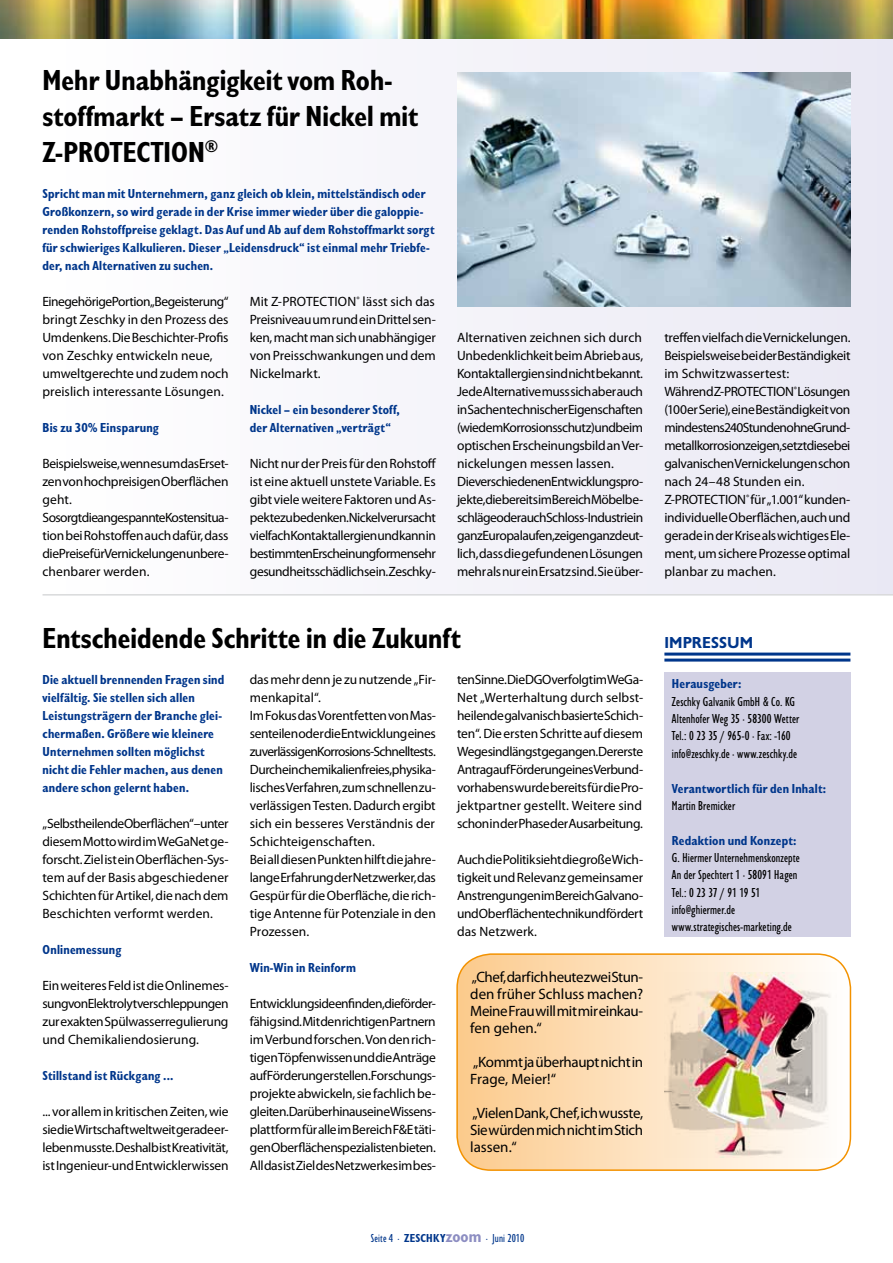
<style>
.page{position:relative;width:893px;height:1263px;background:#fff}
.page>*{position:absolute;margin:0;border:0;box-sizing:border-box;transform-origin:0 0}
.t1{font:700 condensed 30px/36px "Chantilly";letter-spacing:.005em;color:#000}
.t2{font:700 16.5px "Chantilly";color:#00368b}
.t3{font:15px/17px "Myriad Pro";letter-spacing:-.025em;color:#000;text-align:justify}
.t4{font:13.5px/18px "Myriad Pro";letter-spacing:-.02em;color:#000;text-align:justify}
.t5{font:700 condensed 13.5px/18px "Chantilly";letter-spacing:.015em;color:#00368b}
.t6{font:condensed 13.5px/17.4px "Chantilly";letter-spacing:.01em;color:#000}
.t7{font:condensed 12px "Chantilly";letter-spacing:.015em;color:#00368b}
.s1{font-weight:700}
.s2{font-weight:700;font-size:17.25px;color:#8d8ec2}
</style>
<div class="page">
<div style="left:43px;top:39px;width:850px;height:555px;background:linear-gradient(to right,#fff,#e9e8f4)"></div>
<img style="left:0;top:0;width:893px;height:39px">
<div style="left:664px;top:672px;width:186px;height:264px;background:#d2d1e4"></div>
<hr style="left:664px;top:653px;width:186px;height:2px;background:#00368b">
<hr style="left:664px;top:659px;width:186px;height:3px;background:#00368b">
<img style="left:457px;top:72px;width:393px;height:234px">
<svg style="left:458px;top:954px;width:392px;height:216px"></svg>
<div style="left:456px;top:953px;width:395px;height:218px;border:2px solid #f39200;border-radius:34px"></div>
<hr style="left:43px;top:594px;width:850px;height:2px;background:#d9dadb">
<img style="left:664px;top:972px;width:172px;height:185px">
<h1 class="t1" style="left:43px;top:62px;width:377px">Mehr Unabhängigkeit vom Roh&shy;stoffmarkt – Ersatz für Nickel mit<br>Z-PROTECTION<sup>®</sup></h1>
<p class="t5" style="left:43px;top:185px;width:394px">Spricht man mit Unternehmern, ganz gleich ob klein, mittelständisch oder Großkonzern, so wird gerade in der Krise immer wieder über die galoppie&shy;renden Rohstoffpreise geklagt. Das Auf und Ab auf dem Rohstoffmarkt sorgt für schwieriges Kalkulieren. Dieser „Leidensdruck“ ist einmal mehr Triebfe&shy;der, nach Alternativen zu suchen.</p>
<p class="t4" style="left:43px;top:292px;width:188px;text-align:left">Eine gehörige Portion „Begeisterung“ bringt Zeschky in den Prozess des Umdenkens. Die Beschichter-Profis von Zeschky entwickeln neue, umweltgerechte und zudem noch preislich interessante Lösungen.</p>
<p class="t5" style="left:43px;top:419px;width:118px">Bis zu 30% Einsparung</p>
<p class="t4" style="left:43px;top:454px;width:188px;text-align:left">Beispielsweise, wenn es um das Erset&shy;zen von hochpreisigen Oberflächen geht.<br>So sorgt die angespannte Kostensitua&shy;tion bei Rohstoffen auch dafür, dass die Preise für Vernickelungen unbere&shy;chenbarer werden.</p>
<p class="t4" style="left:250px;top:292px;width:188px">Mit Z-PROTECTION<sup>®</sup> lässt sich das Preisniveau um rund ein Drittel sen&shy;ken, macht man sich unabhängiger von Preisschwankungen und dem Nickelmarkt.</p>
<p class="t5" style="left:250px;top:401px;width:152px">Nickel – ein besonderer Stoff, der Alternativen „verträgt“</p>
<p class="t4" style="left:250px;top:454px;width:188px">Nicht nur der Preis für den Rohstoff ist eine aktuell unstete Variable. Es gibt viele weitere Faktoren und As&shy;pekte zu bedenken. Nickel verursacht vielfach Kontaktallergien und kann in bestimmten Erscheinungformen sehr gesundheitsschädlich sein. Zeschky-</p>
<p class="t4" style="left:457px;top:328px;width:188px;text-align:left">Alternativen zeichnen sich durch Unbedenklichkeit beim Abrieb aus, Kontaktallergien sind nicht bekannt.<br>Jede Alternative muss sich aber auch in Sachen technischer Eigenschaften (wie dem Korrosionsschutz) und beim optischen Erscheinungsbild an Ver&shy;nickelungen messen lassen.<br>Die verschiedenen Entwicklungspro&shy;jekte, die bereits im Bereich Möbelbe&shy;schläge oder auch Schloss-Industrie in ganz Europa laufen, zeigen ganz deut&shy;lich, dass die gefundenen Lösungen mehr als nur ein Ersatz sind. Sie über-</p>
<p class="t4" style="left:664px;top:328px;width:188px;text-align:left">treffen vielfach die Vernickelungen.<br>Beispielsweise bei der Beständigkeit im Schwitzwassertest:<br>Während Z-PROTECTION<sup>®</sup> Lösungen (100er Serie), eine Beständigkeit von mindestens 240 Stunden ohne Grund&shy;metallkorrosion zeigen, setzt diese bei galvanischen Vernickelungen schon nach 24–48 Stunden ein.<br>Z-PROTECTION<sup>®</sup> für „1.001“ kunden&shy;individuelle Oberflächen, auch und gerade in der Krise als wichtiges Ele&shy;ment, um sichere Prozesse optimal planbar zu machen.</p>
<h1 class="t1" style="left:43px;top:620px;width:420px">Entscheidende Schritte in die Zukunft</h1>
<p class="t5" style="left:43px;top:671px;width:183px">Die aktuell brennenden Fragen sind vielfältig. Sie stellen sich allen Leistungsträgern der Branche glei&shy;chermaßen. Größere wie kleinere Unternehmen sollten möglichst nicht die Fehler machen, aus denen andere schon gelernt haben.</p>
<p class="t4" style="left:43px;top:814px;width:188px">„Selbstheilende Oberflächen“ – unter diesem Motto wird im WeGaNet ge&shy;forscht. Ziel ist ein Oberflächen-Sys&shy;tem auf der Basis abgeschiedener Schichten für Artikel, die nach dem Beschichten verformt werden.</p>
<p class="t5" style="left:43px;top:941px;width:81px">Onlinemessung</p>
<p class="t4" style="left:43px;top:976px;width:188px">Ein weiteres Feld ist die Onlinemes&shy;sung von Elektrolytverschleppungen zur exakten Spülwasserregulierung und Chemikaliendosierung.</p>
<p class="t5" style="left:43px;top:1067px;width:132px">Stillstand ist Rückgang ...</p>
<p class="t4" style="left:43px;top:1102px;width:188px">... vor allem in kritischen Zeiten, wie sie die Wirtschaft weltweit gerade er&shy;leben musste. Deshalb ist Kreativität, ist Ingenieur-und Entwicklerwissen</p>
<p class="t4" style="left:250px;top:670px;width:188px;text-align:left">das mehr denn je zu nutzende „Fir&shy;menkapital“.<br>Im Fokus das Vorentfetten von Mas&shy;senteilen oder die Entwicklung eines zuverlässigen Korrosions-Schnelltests.<br>Durch ein chemikalienfreies, physika&shy;lisches Verfahren, zum schnellen zu&shy;verlässigen Testen. Dadurch ergibt sich ein besseres Verständnis der<br>Schichteigenschaften.<br>Bei all diesen Punkten hilft die jahre&shy;lange Erfahrung der Netzwerker, das<br>Gespür für die Oberfläche, die rich&shy;tige Antenne für Potenziale in den<br>Prozessen.</p>
<p class="t5" style="left:250px;top:959px;width:108px">Win-Win in Reinform</p>
<p class="t4" style="left:250px;top:994px;width:188px">Entwicklungsideen finden, die förder&shy;fähig sind. Mit den richtigen Partnern im Verbund forschen. Von den rich&shy;tigen Töpfen wissen und die Anträge auf Förderung erstellen. Forschungs&shy;projekte abwickeln, sie fachlich be&shy;gleiten. Darüber hinaus eine Wissens&shy;plattform für alle im Bereich F&amp;E täti&shy;gen Oberflächenspezialisten bieten.<br>All das ist Ziel des Netzwerkes im bes-</p>
<p class="t4" style="left:457px;top:670px;width:188px">ten Sinne. Die DGO verfolgt im WeGa-Net „Werterhaltung durch selbst&shy;heilende galvanisch basierte Schich&shy;ten“. Die ersten Schritte auf diesem Wege sind längst gegangen. Der erste Antrag auf Förderung eines Verbund&shy;vorhabens wurde bereits für die Pro&shy;jektpartner gestellt. Weitere sind schon in der Phase der Ausarbeitung.</p>
<p class="t4" style="left:457px;top:850px;width:188px">Auch die Politik sieht die große Wich&shy;tigkeit und Relevanz gemeinsamer Anstrengungen im Bereich Galvano&shy;und Oberflächentechnik und fördert das Netzwerk.</p>
<p class="t3" style="left:470px;top:968px;width:174px">„Chef, darf ich heute zwei Stun&shy;den früher Schluss machen?<br>Meine Frau will mit mir einkau&shy;fen gehen.“</p>
<p class="t3" style="left:470px;top:1053px;width:174px">„Kommt ja überhaupt nicht in<br>Frage, Meier!“</p>
<p class="t3" style="left:470px;top:1104px;width:174px">„Vielen Dank, Chef, ich wusste, Sie würden mich nicht im Stich lassen.“</p>
<p class="t2" style="left:664px;top:633px;width:90px">IMPRESSUM</p>
<p class="t5" style="left:672px;top:675px;width:71px">Herausgeber:</p>
<p class="t6" style="left:672px;top:693px;width:129px">Zeschky Galvanik GmbH &amp; Co. KG<br>Altenhofer Weg 35 · 58300 Wetter<br>Tel.: 0 23 35 / 965-0 · Fax: -160 info@zeschky.de · www.zeschky.de</p>
<p class="t5" style="left:672px;top:779px;width:156px">Verantwortlich für den Inhalt:</p>
<p class="t6" style="left:672px;top:797px;width:65px">Martin Bremicker</p>
<p class="t5" style="left:672px;top:831px;width:126px">Redaktion und Konzept:</p>
<p class="t6" style="left:672px;top:849px;width:129px">G. Hiermer Unternehmenskonzepte<br>An der Spechtert 1 ∙ 58091 Hagen<br>Tel.: 0 23 37 / 91 19 51 info@ghiermer.de www.strategisches-marketing.de</p>
<p class="t7" style="left:371px;top:1232px;width:155px">Seite 4 · <span class="s1">ZESCHKY</span><span class="s2">zoom</span> · Juni 2010</p>
</div>
